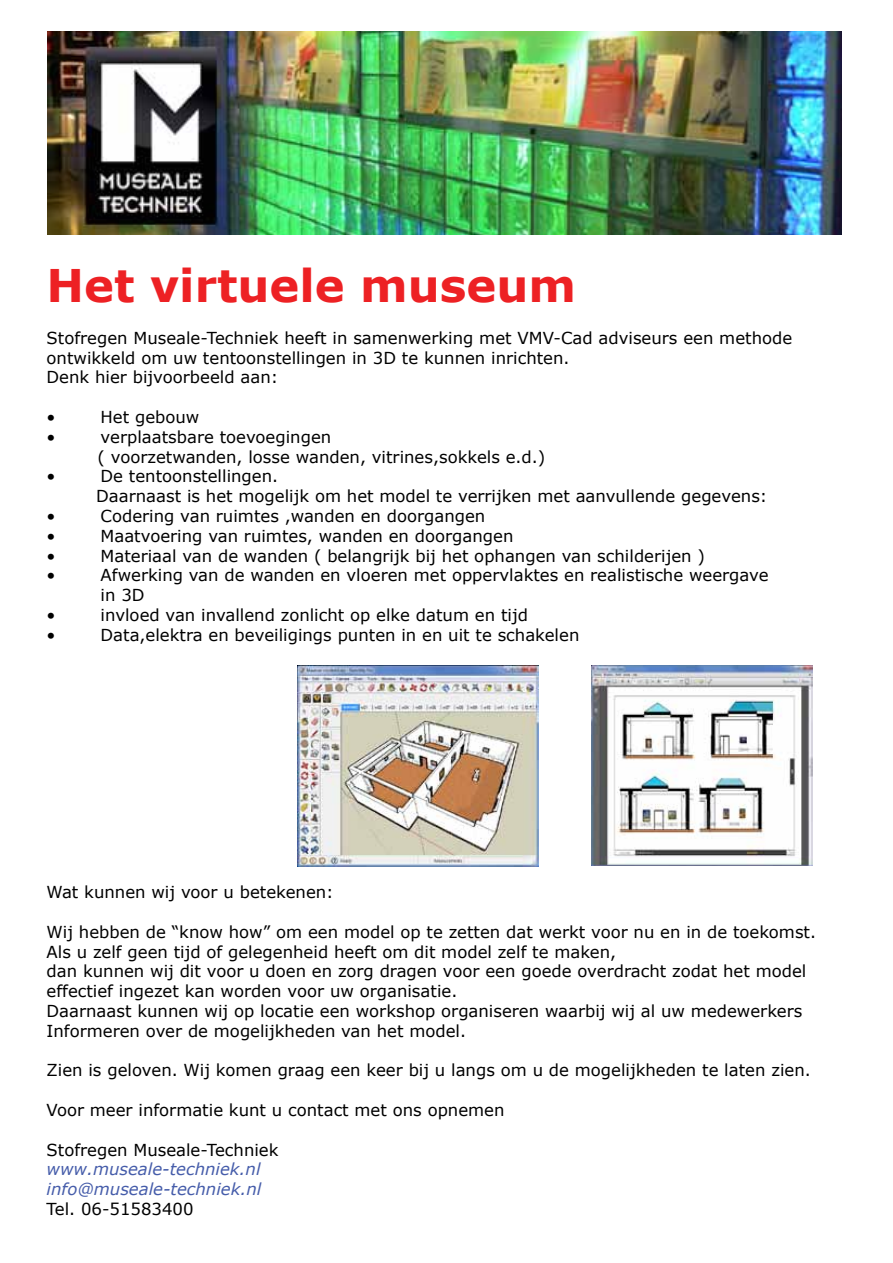
<style>
.page{position:relative;width:893px;height:1263px;background:#fff}
.page>*{position:absolute;margin:0;border:0;box-sizing:border-box;transform-origin:0 0}
.t1{font:700 45px "Verdana";color:#ed2124}
.t2{font:16.5px/19.8px "Verdana";color:#000}
.t3{font:italic 16.5px/19.8px "Verdana";color:#465daa}
</style>
<div class="page">
<img style="left:48px;top:32px;width:793px;height:203px">
<img style="left:298px;top:665px;width:240px;height:201px">
<img style="left:591px;top:665px;width:221px;height:200px">
<h1 class="t1" style="left:47px;top:254px;width:531px">Het virtuele museum</h1>
<p class="t2" style="left:47px;top:328px;width:747px">Stofregen Museale-Techniek heeft in samenwerking met VMV-Cad adviseurs een methode ontwikkeld om uw tentoonstellingen in 3D te kunnen inrichten.<br>Denk hier bijvoorbeeld aan:</p>
<p class="t2" style="left:47px;top:407px;width:10px">•</p>
<p class="t2" style="left:101px;top:407px;width:100px">Het gebouw</p>
<p class="t2" style="left:47px;top:427px;width:10px">•</p>
<p class="t2" style="left:97px;top:427px;width:449px">verplaatsbare toevoegingen<br>( voorzetwanden, losse wanden, vitrines,sokkels e.d.)</p>
<p class="t2" style="left:47px;top:466px;width:10px">•</p>
<p class="t2" style="left:96px;top:466px;width:673px">De tentoonstellingen.<br>Daarnaast is het mogelijk om het model te verrijken met aanvullende gegevens:</p>
<p class="t2" style="left:47px;top:506px;width:10px">•</p>
<p class="t2" style="left:101px;top:506px;width:386px">Codering van ruimtes ,wanden en doorgangen</p>
<p class="t2" style="left:47px;top:526px;width:10px">•</p>
<p class="t2" style="left:101px;top:526px;width:414px">Maatvoering van ruimtes, wanden en doorgangen</p>
<p class="t2" style="left:47px;top:545px;width:10px">•</p>
<p class="t2" style="left:101px;top:545px;width:606px">Materiaal van de wanden ( belangrijk bij het ophangen van schilderijen )</p>
<p class="t2" style="left:47px;top:565px;width:10px">•</p>
<p class="t2" style="left:101px;top:565px;width:669px">Afwerking van de wanden en vloeren met oppervlaktes en realistische weergave in 3D</p>
<p class="t2" style="left:47px;top:605px;width:10px">•</p>
<p class="t2" style="left:101px;top:605px;width:429px">invloed van invallend zonlicht op elke datum en tijd</p>
<p class="t2" style="left:47px;top:625px;width:10px">•</p>
<p class="t2" style="left:101px;top:625px;width:480px">Data,elektra en beveiligings punten in en uit te schakelen</p>
<p class="t2" style="left:47px;top:882px;width:289px">Wat kunnen wij voor u betekenen:</p>
<p class="t2" style="left:47px;top:922px;width:771px">Wij hebben de “know how” om een model op te zetten dat werkt voor nu en in de toekomst.<br>Als u zelf geen tijd of gelegenheid heeft om dit model zelf te maken,<br>dan kunnen wij dit voor u doen en zorg dragen voor een goede overdracht zodat het model effectief ingezet kan worden voor uw organisatie.<br>Daarnaast kunnen wij op locatie een workshop organiseren waarbij wij al uw medewerkers Informeren over de mogelijkheden van het model.</p>
<p class="t2" style="left:47px;top:1060px;width:766px">Zien is geloven. Wij komen graag een keer bij u langs om u de mogelijkheden te laten zien.</p>
<p class="t2" style="left:47px;top:1100px;width:459px">Voor meer informatie kunt u contact met ons opnemen</p>
<p class="t2" style="left:47px;top:1139px;width:233px">Stofregen Museale-Techniek</p>
<p class="t3" style="left:47px;top:1159px;width:216px">www.museale-techniek.nl info@museale-techniek.nl</p>
<p class="t2" style="left:47px;top:1199px;width:148px">Tel. 06-51583400</p>
</div>
